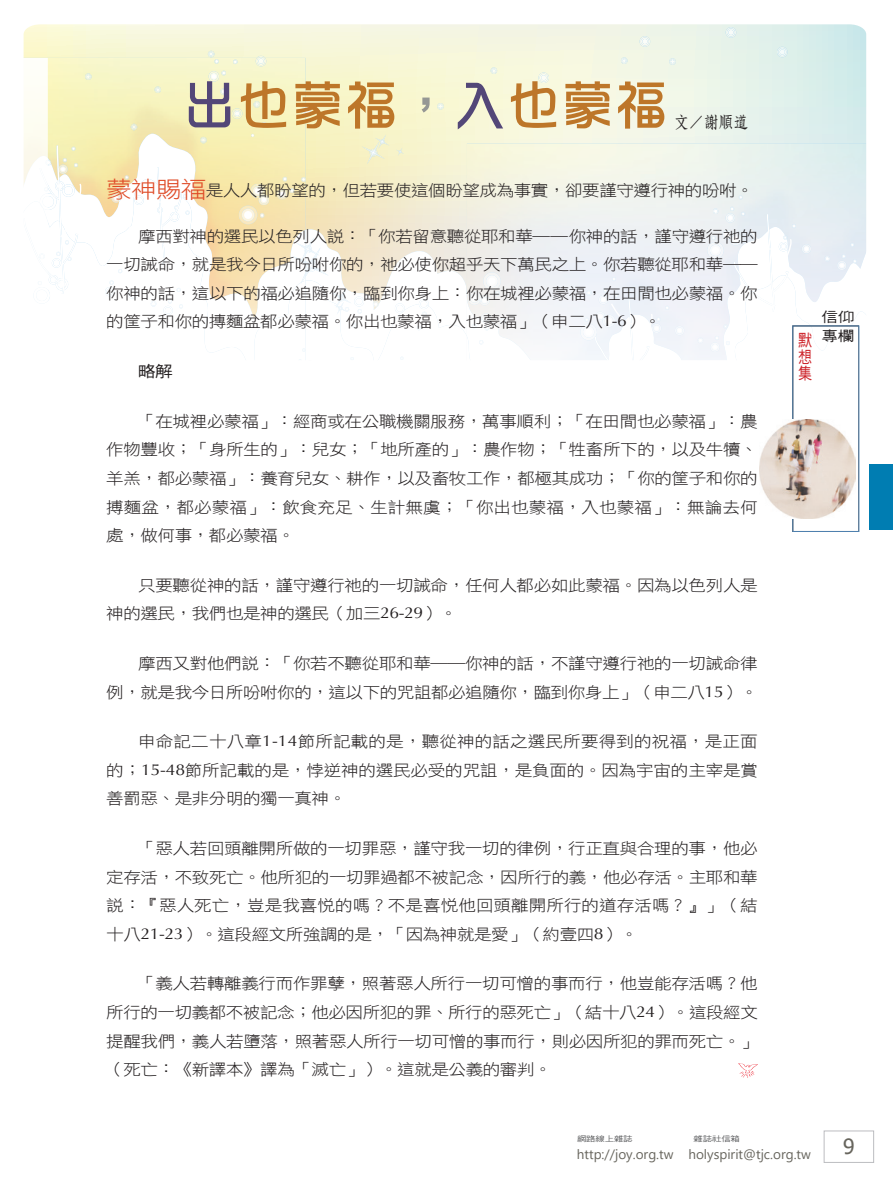
<style>
.page{position:relative;width:893px;height:1191px;background:#fff}
.page>*{position:absolute;margin:0;border:0;box-sizing:border-box;transform-origin:0 0}
.題目{font:54px "DF Hua Zong W5 WIN BF";color:#bd7629}
.t1{font:21px "Tahoma";color:#67655d}
.作者{font:16.5px "DF Fang Song W6 WIN BF";color:#231f20;scale:.9 1}
.t2{font:16.5px/16.5px "DF Hei W5 WIN BF";color:#cc2128;text-align:justify;scale:.85 1}
.Normal-首段{font:15.75px/28.5px "DF Hei W3 WIN BF";letter-spacing:-.025em;color:#231f20;text-align:justify;scale:1.11 1}
.t3{font:15.75px "DF Hei W5 WIN BF";color:#231f20;scale:1.11 1}
.t4{font:14.1px/19.8px "DF Hei W5 WIN BF";color:#231f20;scale:1.18 1}
.t5{font:13.5px "Segoe UI";color:#67655d}
.t6{font:7.5px "DF Hei W5 WIN BF";letter-spacing:-.015em;color:#57585a;scale:1.25 1}
.s1{color:#534778}
.s2{color:#959794}
.s3{font-size:22.95px;color:#df4a26}
.s4{font-family:"Optima"}
</style>
<div class="page">
<div style="left:824px;top:1130px;width:50px;height:32px;border:1px solid #bcbdc0"></div>
<svg style="left:506px;top:24px;width:361px;height:481px"></svg>
<svg style="left:23px;top:24px;width:483px;height:336px"></svg>
<svg style="left:738px;top:1063px;width:20px;height:15px"></svg>
<div style="left:869px;top:464px;width:24px;height:66px;background:#007db2"></div>
<div style="left:793px;top:326px;width:66px;height:205px;border:1px solid #4f82b0"></div>
<img style="left:759px;top:419px;width:96px;height:99px">
<p class="題目" style="left:183px;top:78px;width:488px"><span class="s1">出</span>也蒙福<span class="s2">，</span><span class="s1">入</span>也蒙福</p>
<p class="作者" style="left:674px;top:114px;width:84px">文／謝順道</p>
<p class="Normal-首段" style="left:106px;top:176px;width:585px"><span class="s3">蒙神賜福</span>是人人都盼望的，但若要使這個盼望成為事實，卻要謹守遵行神的吩咐。</p>
<p class="Normal-首段" style="left:106px;top:222px;width:588px;text-indent:32px">摩西對神的選民以色列人說：「你若留意聽從耶和華――你神的話，謹守遵行祂的一切誡命，就是我今日所吩咐你的，祂必使你超乎天下萬民之上。你若聽從耶和華――你神的話，這以下的福必追隨你，臨到你身上：你在城裡必蒙福，在田間也必蒙福。你的筐子和你的摶麵盆都必蒙福。你出也蒙福，入也蒙福」（申二八<span class="s4">1-6</span>）。</p>
<p class="t3" style="left:138px;top:363px;width:33px">略解</p>
<p class="Normal-首段" style="left:106px;top:407px;width:588px;text-indent:32px">「在城裡必蒙福」：經商或在公職機關服務，萬事順利；「在田間也必蒙福」：農作物豐收；「身所生的」：兒女；「地所產的」：農作物；「牲畜所下的，以及牛犢、羊羔，都必蒙福」：養育兒女、耕作，以及畜牧工作，都極其成功；「你的筐子和你的搏麵盆，都必蒙福」：飲食充足、生計無虞；「你出也蒙福，入也蒙福」：無論去何處，做何事，都必蒙福。</p>
<p class="Normal-首段" style="left:106px;top:571px;width:588px;text-indent:32px">只要聽從神的話，謹守遵行祂的一切誡命，任何人都必如此蒙福。因為以色列人是神的選民，我們也是神的選民（加三<span class="s4">26-29</span>）。</p>
<p class="Normal-首段" style="left:106px;top:649px;width:588px;text-align:right">摩西又對他們說：「你若不聽從耶和華――你神的話，不謹守遵行祂的一切誡命律<br>例，就是我今日所吩咐你的，這以下的咒詛都必追隨你，臨到你身上」（申二八<span class="s4">15</span>）。</p>
<p class="Normal-首段" style="left:106px;top:727px;width:589px;text-indent:32px">申命記二十八章<span class="s4">1-14</span>節所記載的是，聽從神的話之選民所要得到的祝福，是正面的；<span class="s4">15-48</span>節所記載的是，悖逆神的選民必受的咒詛，是負面的。因為宇宙的主宰是賞善罰惡、是非分明的獨一真神。</p>
<p class="Normal-首段" style="left:106px;top:834px;width:588px;text-indent:32px">「惡人若回頭離開所做的一切罪惡，謹守我一切的律例，行正直與合理的事，他必定存活，不致死亡。他所犯的一切罪過都不被記念，因所行的義，他必存活。主耶和華說：『惡人死亡，豈是我喜悅的嗎？不是喜悅他回頭離開所行的道存活嗎？』」（結十八<span class="s4">21-23</span>）。這段經文所強調的是，「因為神就是愛」（約壹四<span class="s4">8</span>）。</p>
<p class="Normal-首段" style="left:106px;top:969px;width:588px;text-indent:32px">「義人若轉離義行而作罪孽，照著惡人所行一切可憎的事而行，他豈能存活嗎？他所行的一切義都不被記念；他必因所犯的罪、所行的惡死亡」（結十八<span class="s4">24</span>）。這段經文提醒我們，義人若墮落，照著惡人所行一切可憎的事而行，則必因所犯的罪而死亡。」（死亡：《新譯本》譯為「滅亡」）。這就是公義的審判。</p>
<p class="t2" style="left:798px;top:332px;width:18px">默想集</p>
<p class="t4" style="left:821px;top:306px;width:29px">信仰專欄</p>
<p class="t6" style="left:577px;top:1135px;width:46px">網路線上雜誌</p>
<p class="t6" style="left:694px;top:1135px;width:39px">雜誌社信箱</p>
<p class="t5" style="left:577px;top:1141px;width:236px">http://joy.org.tw holyspirit@tjc.org.tw</p>
<h2 class="t1" style="left:843px;top:1132px;width:13px">9</h2>
</div>
